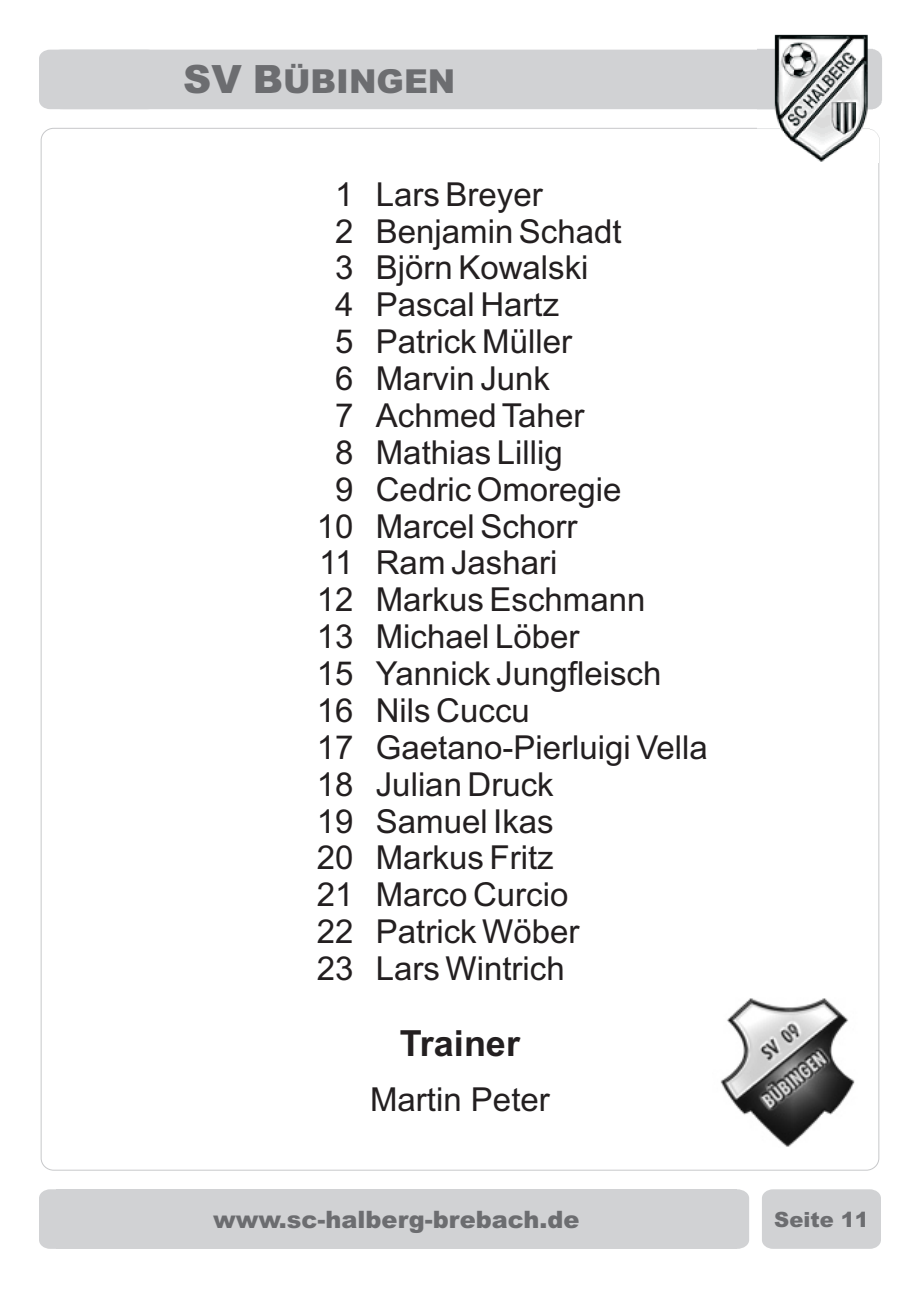
<style>
.page{position:relative;width:920px;height:1290px;background:#fff}
.page>*{position:absolute;margin:0;border:0;box-sizing:border-box;transform-origin:0 0}
.t1{font:700 36px "Arial";color:#231f20}
.t2{font:33px "Arial";color:#231f20}
.t3{font:900 33px "Arial";color:#6c6d70}
.t4{font:900 24px "Arial";color:#6c6d70}
.t5{font:900 21px "Arial";color:#6c6d70}
.s1{font-size:39px}
</style>
<div class="page">
<svg style="left:736px;top:1189px;width:13px;height:60px"></svg>
<svg style="left:39px;top:1189px;width:17px;height:60px"></svg>
<div style="left:762px;top:1189px;width:119px;height:60px;background:#d1d2d4"></div>
<div style="left:56px;top:1189px;width:680px;height:60px;background:#d1d2d4"></div>
<div style="left:158px;top:50px;width:600px;height:59px;background:#d1d2d4"></div>
<div style="left:39px;top:50px;width:119px;height:59px;background:#d1d2d4"></div>
<img style="left:758px;top:35px;width:124px;height:127px">
<img style="left:720px;top:998px;width:135px;height:149px">
<p class="t3" style="left:183px;top:69px;width:274px"><span class="s1">SV B</span>ÜBINGEN</p>
<p class="t2" style="left:335px;top:182px;width:209px">1 Lars Breyer</p>
<p class="t2" style="left:335px;top:219px;width:288px">2 Benjamin Schadt</p>
<p class="t2" style="left:335px;top:255px;width:255px">3 Björn Kowalski</p>
<p class="t2" style="left:335px;top:292px;width:226px">4 Pascal Hartz</p>
<p class="t2" style="left:335px;top:329px;width:238px">5 Patrick Müller</p>
<p class="t2" style="left:335px;top:366px;width:217px">6 Marvin Junk</p>
<p class="t2" style="left:335px;top:403px;width:251px">7 Achmed Taher</p>
<p class="t2" style="left:335px;top:440px;width:229px">8 Mathias Lillig</p>
<p class="t2" style="left:335px;top:477px;width:288px">9 Cedric Omoregie</p>
<p class="t2" style="left:317px;top:513px;width:262px">10 Marcel Schorr</p>
<p class="t2" style="left:319px;top:550px;width:240px">11 Ram Jashari</p>
<p class="t2" style="left:317px;top:587px;width:330px">12 Markus Eschmann</p>
<p class="t2" style="left:317px;top:624px;width:264px">13 Michael Löber</p>
<p class="t2" style="left:317px;top:661px;width:346px">15 Yannick Jungfleisch</p>
<p class="t2" style="left:317px;top:698px;width:215px">16 Nils Cuccu</p>
<p class="t2" style="left:317px;top:735px;width:393px">17 Gaetano-Pierluigi Vella</p>
<p class="t2" style="left:317px;top:772px;width:239px">18 Julian Druck</p>
<p class="t2" style="left:317px;top:808px;width:239px">19 Samuel Ikas</p>
<p class="t2" style="left:317px;top:845px;width:238px">20 Markus Fritz</p>
<p class="t2" style="left:317px;top:882px;width:253px">21 Marco Curcio</p>
<p class="t2" style="left:317px;top:919px;width:264px">22 Patrick Wöber</p>
<p class="t2" style="left:317px;top:956px;width:250px">23 Lars Wintrich</p>
<p class="t1" style="left:400px;top:1030px;width:122px">Trainer</p>
<p class="t2" style="left:370px;top:1087px;width:181px">Martin Peter</p>
<p class="t4" style="left:213px;top:1211px;width:368px">www.sc-halberg-brebach.de</p>
<p class="t5" style="left:774px;top:1212px;width:96px">Seite 11</p>
</div>
